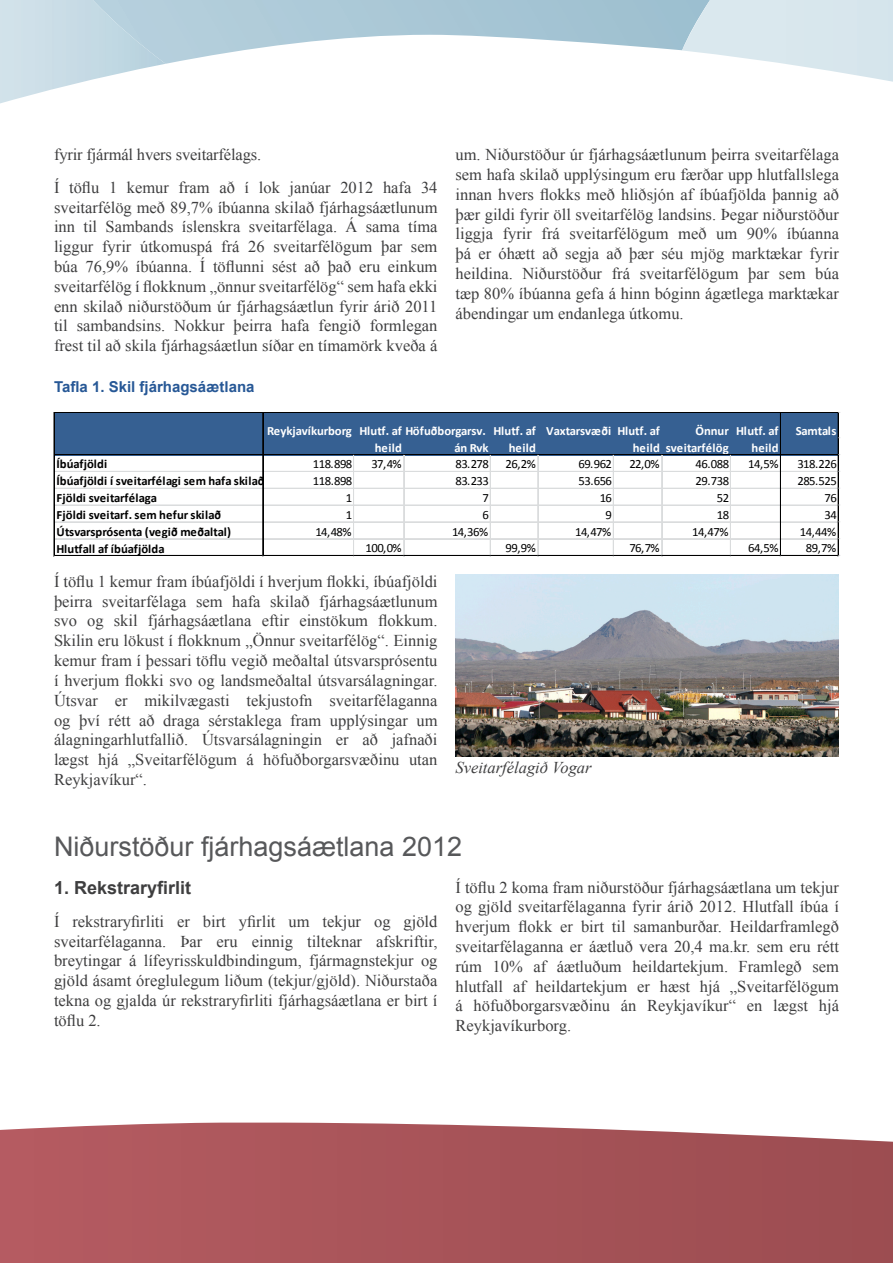
<style>
.page{position:relative;width:893px;height:1263px;background:#fff}
.page>*{position:absolute;margin:0;border:0;box-sizing:border-box;transform-origin:0 0}
.Fyrirsögn_18pt{font:27px "Arial";color:#57585a}
.Millifyrirsögn{font:700 18px "Arial";color:#3e3e3f}
.Texti{font:16.5px/19.8px "Times New Roman";color:#3e3e3f;text-align:justify}
.Texti-2{font:italic 16.5px "Times New Roman";color:#3e3e3f}
.Tafla{font:700 15px "Arial";color:#275896}
.t1{font:12.6px "Calibri";letter-spacing:-.04em;color:#000}
.t2{font:700 12.6px "Calibri";letter-spacing:-.005em;color:#000}
.t3{font:700 12.6px "Calibri";letter-spacing:-.005em;color:#fff}
.t4{font:700 12.6px "Calibri";letter-spacing:.015em;color:#fff}
</style>
<div class="page">
<svg style="left:0;top:0;width:893px;height:103px"></svg>
<svg style="left:0;top:1122px;width:893px;height:141px;background:#ab5b60"></svg>
<div style="left:55px;top:413px;width:784px;height:42px;background:#366092"></div>
<hr style="left:55px;top:412px;width:784px;height:1px;background:#000">
<hr style="left:55px;top:454px;width:784px;height:1px;background:#000">
<hr style="left:55px;top:471px;width:208px;height:1px;background:#dadcdd">
<hr style="left:264px;top:471px;width:516px;height:1px;background:#dadcdd">
<hr style="left:781px;top:471px;width:57px;height:1px;background:#dadcdd">
<hr style="left:55px;top:488px;width:208px;height:1px;background:#dadcdd">
<hr style="left:264px;top:488px;width:516px;height:1px;background:#dadcdd">
<hr style="left:781px;top:488px;width:57px;height:1px;background:#dadcdd">
<hr style="left:55px;top:505px;width:208px;height:1px;background:#dadcdd">
<hr style="left:264px;top:505px;width:516px;height:1px;background:#dadcdd">
<hr style="left:781px;top:505px;width:57px;height:1px;background:#dadcdd">
<hr style="left:55px;top:521px;width:208px;height:1px;background:#dadcdd">
<hr style="left:55px;top:522px;width:208px;height:1px;background:#dadcdd">
<hr style="left:264px;top:521px;width:516px;height:1px;background:#dadcdd">
<hr style="left:264px;top:522px;width:516px;height:1px;background:#dadcdd">
<hr style="left:781px;top:521px;width:57px;height:1px;background:#dadcdd">
<hr style="left:781px;top:522px;width:57px;height:1px;background:#dadcdd">
<hr style="left:55px;top:538px;width:208px;height:1px;background:#dadcdd">
<hr style="left:55px;top:539px;width:208px;height:1px;background:#dadcdd">
<hr style="left:264px;top:538px;width:516px;height:1px;background:#dadcdd">
<hr style="left:264px;top:539px;width:516px;height:1px;background:#dadcdd">
<hr style="left:781px;top:538px;width:57px;height:1px;background:#dadcdd">
<hr style="left:781px;top:539px;width:57px;height:1px;background:#dadcdd">
<hr style="left:54px;top:412px;width:1px;height:144px;background:#000">
<hr style="left:262px;top:413px;width:1px;height:143px;background:#000">
<hr style="left:263px;top:413px;width:1px;height:143px;background:#000">
<hr style="left:353px;top:455px;width:1px;height:100px;background:#dadcdd">
<hr style="left:354px;top:455px;width:1px;height:100px;background:#dadcdd">
<hr style="left:403px;top:455px;width:1px;height:100px;background:#dadcdd">
<hr style="left:404px;top:455px;width:1px;height:100px;background:#dadcdd">
<hr style="left:490px;top:455px;width:1px;height:100px;background:#dadcdd">
<hr style="left:537px;top:455px;width:1px;height:100px;background:#dadcdd">
<hr style="left:538px;top:455px;width:1px;height:100px;background:#dadcdd">
<hr style="left:613px;top:455px;width:1px;height:100px;background:#dadcdd">
<hr style="left:661px;top:455px;width:1px;height:100px;background:#dadcdd">
<hr style="left:662px;top:455px;width:1px;height:100px;background:#dadcdd">
<hr style="left:730px;top:455px;width:1px;height:100px;background:#dadcdd">
<hr style="left:780px;top:413px;width:1px;height:143px;background:#000">
<hr style="left:55px;top:555px;width:784px;height:1px;background:#000">
<hr style="left:838px;top:413px;width:1px;height:143px;background:#000">
<img style="left:455px;top:574px;width:384px;height:183px">
<p class="Texti" style="left:54px;top:145px;width:209px">fyrir fjármál hvers sveitarfélags.</p>
<p class="Texti" style="left:54px;top:177px;width:385px">Í töflu 1 kemur fram að í lok janúar 2012 hafa 34 sveitarfélög með 89,7% íbúanna skilað fjárhagsáætlunum inn til Sambands íslenskra sveitarfélaga. Á sama tíma liggur fyrir útkomuspá frá 26 sveitarfélögum þar sem búa 76,9% íbúanna. Í töflunni sést að það eru einkum sveitarfélög í flokknum „önnur sveitarfélög“ sem hafa ekki enn skilað niðurstöðum úr fjárhagsáætlun fyrir árið 2011 til sambandsins. Nokkur þeirra hafa fengið formlegan frest til að skila fjárhagsáætlun síðar en tímamörk kveða á</p>
<p class="Tafla" style="left:54px;top:376px;width:202px">Tafla 1. Skil fjárhagsáætlana</p>
<p class="Texti" style="left:455px;top:145px;width:385px">um. Niðurstöður úr fjárhagsáætlunum þeirra sveitarfélaga sem hafa skilað upplýsingum eru færðar upp hlutfallslega innan hvers flokks með hliðsjón af íbúafjölda þannig að þær gildi fyrir öll sveitarfélög landsins. Þegar niðurstöður liggja fyrir frá sveitarfélögum með um 90% íbúanna þá er óhætt að segja að þær séu mjög marktækar fyrir heildina. Niðurstöður frá sveitarfélögum þar sem búa tæp 80% íbúanna gefa á hinn bóginn ágætlega marktækar ábendingar um endanlega útkomu.</p>
<p class="t3" style="left:267px;top:423px;width:394px">Reykjavíkurborg Hlutf. af Höfuðborgarsv. Hlutf. af Vaxtarsvæði Hlutf. af</p>
<p class="t3" style="left:695px;top:423px;width:84px">Önnur Hlutf. af</p>
<p class="t3" style="left:796px;top:423px;width:42px">Samtals</p>
<p class="t3" style="left:375px;top:439px;width:29px">heild</p>
<p class="t3" style="left:455px;top:439px;width:36px">án Rvk</p>
<p class="t3" style="left:509px;top:439px;width:29px">heild</p>
<p class="t4" style="left:633px;top:439px;width:97px">heild sveitarfélög</p>
<p class="t3" style="left:751px;top:439px;width:29px">heild</p>
<p class="t2" style="left:57px;top:456px;width:52px">Íbúafjöldi</p>
<p class="t1" style="left:313px;top:456px;width:41px">118.898</p>
<p class="t1" style="left:371px;top:456px;width:32px">37,4%</p>
<p class="t1" style="left:455px;top:456px;width:35px">83.278</p>
<p class="t1" style="left:505px;top:456px;width:32px">26,2%</p>
<p class="t1" style="left:578px;top:456px;width:35px">69.962</p>
<p class="t1" style="left:629px;top:456px;width:32px">22,0%</p>
<p class="t1" style="left:695px;top:456px;width:35px">46.088</p>
<p class="t1" style="left:748px;top:456px;width:32px">14,5%</p>
<p class="t1" style="left:797px;top:456px;width:41px">318.226</p>
<p class="t2" style="left:57px;top:473px;width:209px">Íbúafjöldi í sveitarfélagi sem hafa skilað</p>
<p class="t1" style="left:313px;top:473px;width:41px">118.898</p>
<p class="t1" style="left:455px;top:473px;width:35px">83.233</p>
<p class="t1" style="left:578px;top:473px;width:35px">53.656</p>
<p class="t1" style="left:696px;top:473px;width:35px">29.738</p>
<p class="t1" style="left:797px;top:473px;width:41px">285.525</p>
<p class="t2" style="left:57px;top:490px;width:102px">Fjöldi sveitarfélaga</p>
<p class="t1" style="left:346px;top:490px;width:8px">1</p>
<p class="t1" style="left:483px;top:490px;width:8px">7</p>
<p class="t1" style="left:600px;top:490px;width:14px">16</p>
<p class="t1" style="left:717px;top:490px;width:14px">52</p>
<p class="t1" style="left:824px;top:490px;width:14px">76</p>
<p class="t2" style="left:57px;top:507px;width:166px">Fjöldi sveitarf. sem hefur skilað</p>
<p class="t1" style="left:346px;top:507px;width:8px">1</p>
<p class="t1" style="left:483px;top:507px;width:8px">6</p>
<p class="t1" style="left:606px;top:507px;width:8px">9</p>
<p class="t1" style="left:717px;top:507px;width:14px">18</p>
<p class="t1" style="left:824px;top:507px;width:14px">34</p>
<p class="t2" style="left:57px;top:523px;width:176px">Útsvarsprósenta (vegið meðaltal)</p>
<p class="t1" style="left:315px;top:523px;width:38px">14,48%</p>
<p class="t1" style="left:452px;top:523px;width:38px">14,36%</p>
<p class="t1" style="left:575px;top:523px;width:38px">14,47%</p>
<p class="t1" style="left:692px;top:523px;width:38px">14,47%</p>
<p class="t1" style="left:800px;top:523px;width:38px">14,44%</p>
<p class="t2" style="left:57px;top:540px;width:110px">Hlutfall af íbúafjölda</p>
<p class="t1" style="left:365px;top:540px;width:38px">100,0%</p>
<p class="t1" style="left:505px;top:540px;width:32px">99,9%</p>
<p class="t1" style="left:629px;top:540px;width:32px">76,7%</p>
<p class="t1" style="left:748px;top:540px;width:32px">64,5%</p>
<p class="t1" style="left:806px;top:540px;width:32px">89,7%</p>
<p class="Texti" style="left:54px;top:571px;width:385px">Í töflu 1 kemur fram íbúafjöldi í hverjum flokki, íbúafjöldi þeirra sveitarfélaga sem hafa skilað fjárhagsáætlunum svo og skil fjárhagsáætlana eftir einstökum flokkum.<br>Skilin eru lökust í flokknum „Önnur sveitarfélög“. Einnig kemur fram í þessari töflu vegið meðaltal útsvarsprósentu í hverjum flokki svo og landsmeðaltal útsvarsálagningar.<br>Útsvar er mikilvægasti tekjustofn sveitarfélaganna og því rétt að draga sérstaklega fram upplýsingar um álagningarhlutfallið. Útsvarsálagningin er að jafnaði lægst hjá „Sveitarfélögum á höfuðborgarsvæðinu utan Reykjavíkur“.</p>
<p class="Texti-2" style="left:455px;top:756px;width:138px">Sveitarfélagið Vogar</p>
<p class="Fyrirsögn_18pt" style="left:54px;top:829px;width:410px">Niðurstöður fjárhagsáætlana 2012</p>
<p class="Millifyrirsögn" style="left:54px;top:876px;width:139px">1. Rekstraryfirlit</p>
<p class="Texti" style="left:54px;top:911px;width:385px">Í rekstraryfirliti er birt yfirlit um tekjur og gjöld sveitarfélaganna. Þar eru einnig tilteknar afskriftir, breytingar á lífeyrisskuldbindingum, fjármagnstekjur og gjöld ásamt óreglulegum liðum (tekjur/gjöld). Niðurstaða tekna og gjalda úr rekstraryfirliti fjárhagsáætlana er birt í töflu 2.</p>
<p class="Texti" style="left:455px;top:877px;width:385px">Í töflu 2 koma fram niðurstöður fjárhagsáætlana um tekjur og gjöld sveitarfélaganna fyrir árið 2012. Hlutfall íbúa í hverjum flokk er birt til samanburðar. Heildarframlegð sveitarfélaganna er áætluð vera 20,4 ma.kr. sem eru rétt rúm 10% af áætluðum heildartekjum. Framlegð sem hlutfall af heildartekjum er hæst hjá „Sveitarfélögum á höfuðborgarsvæðinu án Reykjavíkur“ en lægst hjá Reykjavíkurborg.</p>
</div>
